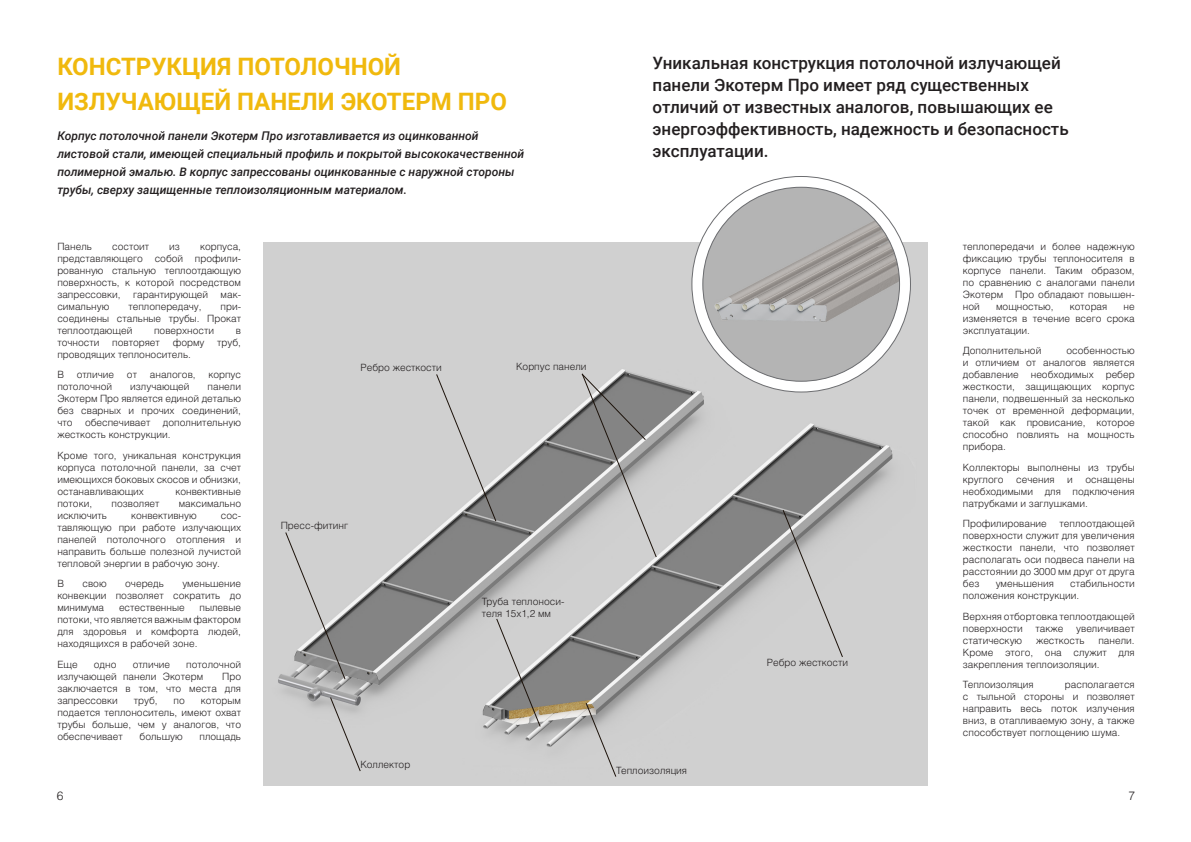
<style>
.page{position:relative;width:1191px;height:842px;background:#fff}
.page>*{position:absolute;margin:0;border:0;box-sizing:border-box;transform-origin:0 0}
._31_35_bold_left{font:700 24px/35px "Roboto";color:#f0b90d}
._17_25_Medium_left{font:500 17px/22px "Roboto";color:#231f20}
._12_18_Italic_left{font:italic 500 12px/18px "Roboto";color:#231f20}
.t1{font:12px "Helios Light C";color:#231f20}
._8_14_reg_left{font:10px/12px "Helios Light C";color:#231f20;text-align:justify}
</style>
<div class="page">
<img style="left:264px;top:242px;width:663px;height:544px">
<svg style="left:585px;top:702px;width:32px;height:75px;background:#bebdbc"></svg>
<svg style="left:496px;top:618px;width:45px;height:109px;background:#b1afac"></svg>
<svg style="left:435px;top:373px;width:62px;height:149px;background:#c4c4c4"></svg>
<svg style="left:581px;top:373px;width:76px;height:185px;background:#a6a6a6"></svg>
<svg style="left:329px;top:697px;width:32px;height:75px;background:#c3c3c3"></svg>
<div style="left:692px;top:176px;width:218px;height:216px;background:#fff;border-radius:50%"></div>
<img style="left:703px;top:187px;width:196px;height:194px">
<svg style="left:285px;top:531px;width:61px;height:149px;background:#bcbcbc"></svg>
<svg style="left:782px;top:509px;width:61px;height:149px;background:#c1c1c1"></svg>
<p class="_31_35_bold_left" style="left:57px;top:48px;width:451px">КОНСТРУКЦИЯ ПОТОЛОЧНОЙ<br>ИЗЛУЧАЮЩЕЙ ПАНЕЛИ ЭКОТЕРМ ПРО</p>
<p class="_12_18_Italic_left" style="left:57px;top:126px;width:468px">Корпус потолочной панели Экотерм Про изготавливается из оцинкованной листовой стали, имеющей специальный профиль и покрытой высококачественной полимерной эмалью. В корпус запрессованы оцинкованные с наружной стороны трубы, сверху защищенные теплоизоляционным материалом.</p>
<p class="_8_14_reg_left" style="left:57px;top:240px;width:36px">Панель</p>
<p class="_8_14_reg_left" style="left:112px;top:240px;width:39px">состоит</p>
<p class="_8_14_reg_left" style="left:169px;top:240px;width:12px">из</p>
<p class="_8_14_reg_left" style="left:57px;top:240px;width:185px;text-indent:143px">корпуса, представляющего собой профили&shy;рованную стальную теплоотдающую поверхность, к которой посредством запрессовки, гарантирующей мак&shy;симальную</p>
<p class="_8_14_reg_left" style="left:57px;top:300px;width:185px;text-indent:163px">при&shy;соединены стальные трубы. Прокат теплоотдающей</p>
<p class="_8_14_reg_left" style="left:128px;top:300px;width:75px">теплопередачу,</p>
<p class="_8_14_reg_left" style="left:154px;top:324px;width:62px">поверхности</p>
<p class="_8_14_reg_left" style="left:236px;top:324px;width:7px">в</p>
<p class="_8_14_reg_left" style="left:57px;top:336px;width:44px">точности</p>
<p class="_8_14_reg_left" style="left:112px;top:336px;width:49px">повторяет</p>
<p class="_8_14_reg_left" style="left:173px;top:336px;width:33px">форму</p>
<p class="_8_14_reg_left" style="left:217px;top:336px;width:25px">труб,</p>
<p class="_8_14_reg_left" style="left:57px;top:348px;width:135px">проводящих теплоноситель.</p>
<p class="_8_14_reg_left" style="left:57px;top:369px;width:8px">В</p>
<p class="_8_14_reg_left" style="left:77px;top:369px;width:39px">отличие</p>
<p class="_8_14_reg_left" style="left:127px;top:369px;width:12px">от</p>
<p class="_8_14_reg_left" style="left:150px;top:369px;width:47px">аналогов,</p>
<p class="_8_14_reg_left" style="left:208px;top:369px;width:34px">корпус</p>
<p class="_8_14_reg_left" style="left:57px;top:381px;width:56px">потолочной</p>
<p class="_8_14_reg_left" style="left:130px;top:381px;width:61px">излучающей</p>
<p class="_8_14_reg_left" style="left:57px;top:381px;width:185px;text-indent:150px">панели Экотерм Про является единой деталью без сварных и прочих соединений, что обеспечивает дополнительную жесткость конструкции.</p>
<p class="_8_14_reg_left" style="left:57px;top:449px;width:185px">Кроме того, уникальная конструкция корпуса потолочной панели, за счет имеющихся боковых скосов и обнизки, останавливающих</p>
<p class="_8_14_reg_left" style="left:175px;top:485px;width:67px">конвективные</p>
<p class="_8_14_reg_left" style="left:57px;top:497px;width:36px">потоки,</p>
<p class="_8_14_reg_left" style="left:112px;top:497px;width:49px">позволяет</p>
<p class="_8_14_reg_left" style="left:179px;top:497px;width:64px">максимально</p>
<p class="_8_14_reg_left" style="left:57px;top:509px;width:51px">исключить</p>
<p class="_8_14_reg_left" style="left:131px;top:509px;width:67px">конвективную</p>
<p class="_8_14_reg_left" style="left:57px;top:509px;width:185px;text-indent:163px">сос&shy;тавляющую при работе излучающих панелей потолочного отопления и направить больше полезной лучистой тепловой энергии в рабочую зону.</p>
<p class="_8_14_reg_left" style="left:57px;top:578px;width:8px">В</p>
<p class="_8_14_reg_left" style="left:82px;top:578px;width:26px">свою</p>
<p class="_8_14_reg_left" style="left:125px;top:578px;width:40px">очередь</p>
<p class="_8_14_reg_left" style="left:57px;top:578px;width:185px;text-indent:125px">уменьшение конвекции позволяет сократить до минимума</p>
<p class="_8_14_reg_left" style="left:57px;top:602px;width:185px;text-indent:142px">пылевые потоки, что является важным фактором для здоровья и комфорта людей, находящихся в рабочей зоне.</p>
<p class="_8_14_reg_left" style="left:57px;top:658px;width:22px">Еще</p>
<p class="_8_14_reg_left" style="left:94px;top:658px;width:24px">одно</p>
<p class="_8_14_reg_left" style="left:133px;top:658px;width:39px">отличие</p>
<p class="_8_14_reg_left" style="left:119px;top:602px;width:67px">естественные</p>
<p class="_8_14_reg_left" style="left:57px;top:658px;width:185px;text-indent:129px">потолочной излучающей панели Экотерм</p>
<p class="_8_14_reg_left" style="left:57px;top:670px;width:185px;text-indent:165px">Про заключается в том, что места для запрессовки</p>
<p class="_8_14_reg_left" style="left:134px;top:694px;width:25px">труб,</p>
<p class="_8_14_reg_left" style="left:174px;top:694px;width:13px">по</p>
<p class="_8_14_reg_left" style="left:57px;top:694px;width:185px;text-indent:143px">которым подается теплоноситель, имеют охват трубы больше, чем у аналогов, что обеспечивает</p>
<p class="_8_14_reg_left" style="left:139px;top:730px;width:45px">большую</p>
<p class="_8_14_reg_left" style="left:199px;top:730px;width:43px">площадь</p>
<p class="_8_14_reg_left" style="left:360px;top:361px;width:83px">Ребро жесткости</p>
<p class="_8_14_reg_left" style="left:281px;top:519px;width:69px">Пресс-фитинг</p>
<p class="_8_14_reg_left" style="left:360px;top:758px;width:51px">Коллектор</p>
<p class="_8_14_reg_left" style="left:516px;top:361px;width:72px">Корпус панели</p>
<p class="_8_14_reg_left" style="left:482px;top:595px;width:83px">Труба теплоноси&shy;теля 15х1,2 мм</p>
<p class="_17_25_Medium_left" style="left:652px;top:51px;width:417px">Уникальная конструкция потолочной излучающей панели Экотерм Про имеет ряд существенных отличий от известных аналогов, повышающих ее энергоэффективность, надежность и безопасность эксплуатации.</p>
<p class="_8_14_reg_left" style="left:616px;top:764px;width:72px">Теплоизоляция</p>
<p class="_8_14_reg_left" style="left:766px;top:656px;width:83px">Ребро жесткости</p>
<p class="_8_14_reg_left" style="left:963px;top:240px;width:173px">теплопередачи и более надежную фиксацию трубы теплоносителя в корпусе панели. Таким образом, по сравнению с аналогами панели Экотерм Про обладают повышен&shy;ной</p>
<p class="_8_14_reg_left" style="left:963px;top:300px;width:173px;text-indent:161px">не изменяется в течение всего срока эксплуатации.</p>
<p class="_8_14_reg_left" style="left:963px;top:345px;width:80px">Дополнительной</p>
<p class="_8_14_reg_left" style="left:996px;top:300px;width:59px">мощностью,</p>
<p class="_8_14_reg_left" style="left:1070px;top:300px;width:39px">которая</p>
<p class="_8_14_reg_left" style="left:963px;top:345px;width:173px;text-indent:104px">особенностью и отличием от аналогов является добавление необходимых ребер жесткости, защищающих корпус панели, подвешенный за несколько точек от временной деформации, такой как провисание, которое способно повлиять на мощность прибора.</p>
<p class="_8_14_reg_left" style="left:963px;top:461px;width:173px">Коллекторы выполнены из трубы круглого</p>
<p class="_8_14_reg_left" style="left:963px;top:473px;width:173px;text-indent:122px">оснащены необходимыми для подключения патрубками и заглушками.</p>
<p class="_8_14_reg_left" style="left:963px;top:518px;width:85px">Профилирование</p>
<p class="_8_14_reg_left" style="left:1016px;top:473px;width:40px">сечения</p>
<p class="_8_14_reg_left" style="left:1067px;top:473px;width:7px">и</p>
<p class="_8_14_reg_left" style="left:963px;top:518px;width:173px;text-indent:97px">теплоотдающей поверхности служит для увеличения жесткости панели, что позволяет располагать оси подвеса панели на расстоянии до 3000 мм друг от друга без</p>
<p class="_8_14_reg_left" style="left:963px;top:578px;width:173px;text-indent:107px">стабильности положения конструкции.</p>
<p class="_8_14_reg_left" style="left:963px;top:610px;width:173px">Верхняя отбортовка теплоотдающей поверхности</p>
<p class="_8_14_reg_left" style="left:995px;top:578px;width:60px">уменьшения</p>
<p class="_8_14_reg_left" style="left:1035px;top:622px;width:29px">также</p>
<p class="_8_14_reg_left" style="left:1076px;top:622px;width:60px">увеличивает</p>
<p class="_8_14_reg_left" style="left:963px;top:634px;width:173px;text-indent:135px">панели.<br>Кроме этого, она служит для закрепления теплоизоляции.</p>
<p class="_8_14_reg_left" style="left:963px;top:679px;width:72px">Теплоизоляция</p>
<p class="_8_14_reg_left" style="left:963px;top:634px;width:61px">статическую</p>
<p class="_8_14_reg_left" style="left:1036px;top:634px;width:50px">жесткость</p>
<p class="_8_14_reg_left" style="left:963px;top:679px;width:173px;text-indent:102px">располагается с тыльной стороны и позволяет направить весь поток излучения вниз, в отапливаемую зону, а также способствует поглощению шума.</p>
<p class="t1" style="left:57px;top:789px;width:8px">6</p>
<p class="t1" style="left:1128px;top:789px;width:8px">7</p>
</div>
